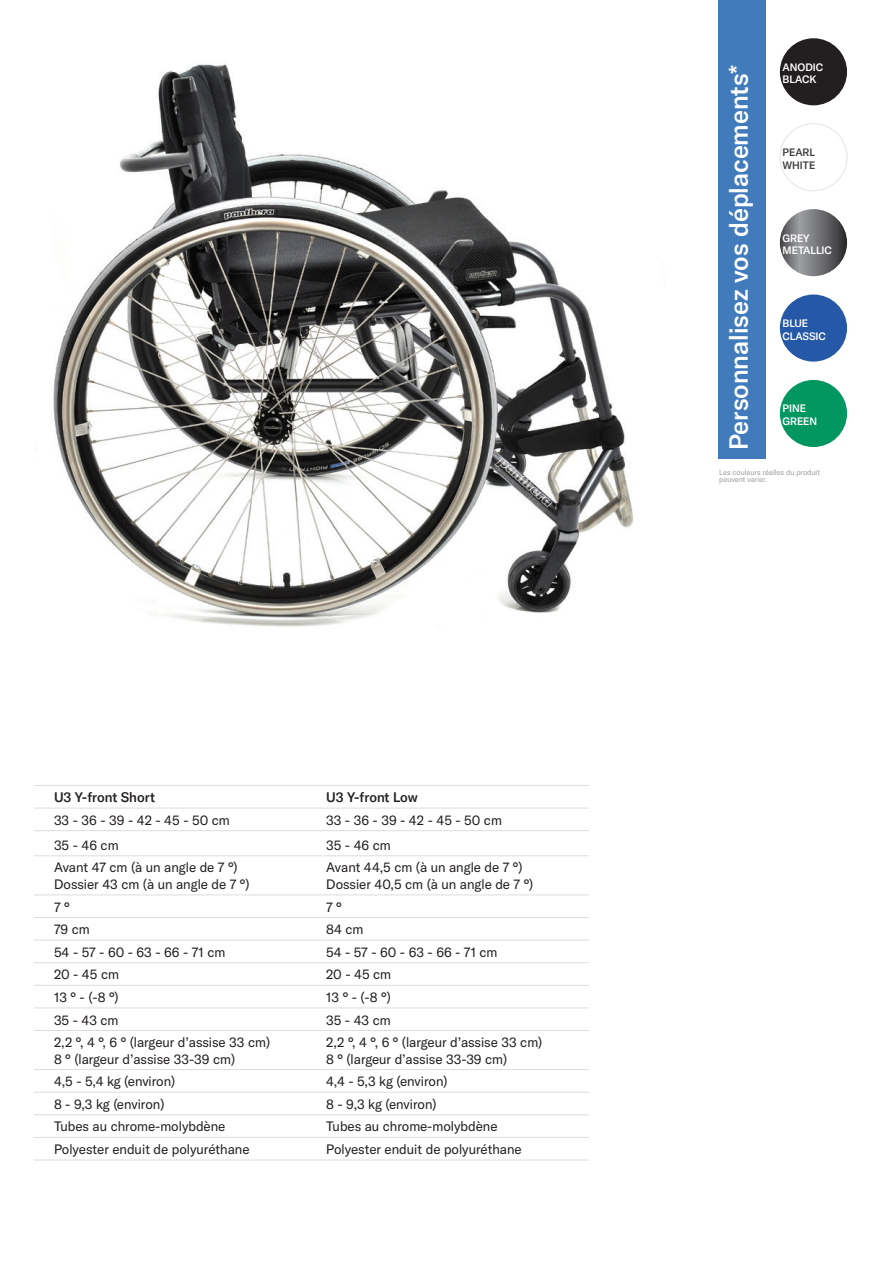
<style>
.page{position:relative;width:893px;height:1263px;background:#fff}
.page>*{position:absolute;margin:0;border:0;box-sizing:border-box;transform-origin:0 0}
.Headline_white{font:500 25.5px "GT America";color:#fff}
.t1{font:13.5px/16.5px "GT America";color:#231f20}
.t2{font:500 13.5px "GT America";color:#231f20}
.Color_name{font:500 10.5px/12.6px "GT America";color:#fff}
.Color_name-2{font:500 10.5px/12.6px "GT America";color:#3e3e3f}
.Fine_print{font:7.5px/7.5px "GT America";color:#9d9fa2}
</style>
<div class="page">
<img style="left:53px;top:64px;width:581px;height:563px">
<hr style="left:0;top:940px;width:54px;height:1px;background:#dcdddf">
<hr style="left:54px;top:940px;width:272px;height:1px;background:#dcdddf">
<hr style="left:326px;top:940px;width:263px;height:1px;background:#dcdddf">
<hr style="left:0;top:962px;width:54px;height:1px;background:#dcdddf">
<hr style="left:54px;top:962px;width:272px;height:1px;background:#dcdddf">
<hr style="left:326px;top:962px;width:263px;height:1px;background:#dcdddf">
<hr style="left:0;top:985px;width:54px;height:1px;background:#dcdddf">
<hr style="left:54px;top:985px;width:272px;height:1px;background:#dcdddf">
<hr style="left:326px;top:985px;width:263px;height:1px;background:#dcdddf">
<hr style="left:0;top:1007px;width:54px;height:1px;background:#dcdddf">
<hr style="left:54px;top:1007px;width:272px;height:1px;background:#dcdddf">
<hr style="left:326px;top:1007px;width:263px;height:1px;background:#dcdddf">
<hr style="left:0;top:1030px;width:54px;height:1px;background:#dcdddf">
<hr style="left:54px;top:1030px;width:272px;height:1px;background:#dcdddf">
<hr style="left:326px;top:1030px;width:263px;height:1px;background:#dcdddf">
<hr style="left:0;top:1069px;width:54px;height:1px;background:#dcdddf">
<hr style="left:54px;top:1069px;width:272px;height:1px;background:#dcdddf">
<hr style="left:326px;top:1069px;width:263px;height:1px;background:#dcdddf">
<hr style="left:0;top:1092px;width:54px;height:1px;background:#dcdddf">
<hr style="left:54px;top:1092px;width:272px;height:1px;background:#dcdddf">
<hr style="left:326px;top:1092px;width:263px;height:1px;background:#dcdddf">
<hr style="left:0;top:1114px;width:54px;height:1px;background:#dcdddf">
<hr style="left:54px;top:1114px;width:272px;height:1px;background:#dcdddf">
<hr style="left:326px;top:1114px;width:263px;height:1px;background:#dcdddf">
<hr style="left:0;top:1137px;width:54px;height:1px;background:#dcdddf">
<hr style="left:54px;top:1137px;width:272px;height:1px;background:#dcdddf">
<hr style="left:326px;top:1137px;width:263px;height:1px;background:#dcdddf">
<hr style="left:0;top:1160px;width:54px;height:1px;background:#dcdddf">
<hr style="left:54px;top:1160px;width:272px;height:1px;background:#dcdddf">
<hr style="left:326px;top:1160px;width:263px;height:1px;background:#dcdddf">
<hr style="left:0;top:917px;width:54px;height:1px;background:#dcdddf">
<hr style="left:54px;top:917px;width:272px;height:1px;background:#dcdddf">
<hr style="left:326px;top:917px;width:263px;height:1px;background:#dcdddf">
<hr style="left:0;top:785px;width:54px;height:1px;background:#dcdddf">
<hr style="left:54px;top:785px;width:272px;height:1px;background:#dcdddf">
<hr style="left:326px;top:785px;width:263px;height:1px;background:#dcdddf">
<hr style="left:0;top:808px;width:54px;height:1px;background:#dcdddf">
<hr style="left:54px;top:808px;width:272px;height:1px;background:#dcdddf">
<hr style="left:326px;top:808px;width:263px;height:1px;background:#dcdddf">
<hr style="left:0;top:830px;width:54px;height:1px;background:#dcdddf">
<hr style="left:54px;top:830px;width:272px;height:1px;background:#dcdddf">
<hr style="left:326px;top:830px;width:263px;height:1px;background:#dcdddf">
<hr style="left:0;top:855px;width:54px;height:1px;background:#dcdddf">
<hr style="left:54px;top:855px;width:272px;height:1px;background:#dcdddf">
<hr style="left:326px;top:855px;width:263px;height:1px;background:#dcdddf">
<hr style="left:0;top:894px;width:54px;height:1px;background:#dcdddf">
<hr style="left:54px;top:894px;width:272px;height:1px;background:#dcdddf">
<hr style="left:326px;top:894px;width:263px;height:1px;background:#dcdddf">
<div style="left:718px;top:0;width:48px;height:459px;background:#427bbc"></div>
<div style="left:780px;top:380px;width:67px;height:67px;background:#029661;border-radius:50%"></div>
<div style="left:780px;top:38px;width:67px;height:67px;background:#231f20;border-radius:50%"></div>
<div style="left:779px;top:123px;width:69px;height:68px;border:1px solid #e5e8e7;border-radius:50%"></div>
<svg style="left:780px;top:209px;width:67px;height:67px;background:#707174"></svg>
<div style="left:780px;top:294px;width:67px;height:68px;background:#2558a7;border-radius:50%"></div>
<div style="left:0;top:744px;width:33px;height:519px;background:#fff"></div>
<p class="t2" style="left:54px;top:789px;width:103px">U3 Y-front Short</p>
<p class="t2" style="left:326px;top:789px;width:93px">U3 Y-front Low</p>
<p class="t1" style="left:54px;top:812px;width:177px">33 - 36 - 39 - 42 - 45 - 50 cm</p>
<p class="t1" style="left:326px;top:812px;width:177px">33 - 36 - 39 - 42 - 45 - 50 cm</p>
<p class="t1" style="left:54px;top:837px;width:66px">35 - 46 cm</p>
<p class="t1" style="left:326px;top:837px;width:66px">35 - 46 cm</p>
<p class="t1" style="left:54px;top:859px;width:197px">Avant 47 cm (à un angle de 7 °)<br>Dossier 43 cm (à un angle de 7 °)</p>
<p class="t1" style="left:326px;top:859px;width:209px">Avant 44,5 cm (à un angle de 7 °)<br>Dossier 40,5 cm (à un angle de 7 °)</p>
<p class="t1" style="left:54px;top:898px;width:17px">7 °</p>
<p class="t1" style="left:326px;top:898px;width:17px">7 °</p>
<p class="t1" style="left:54px;top:921px;width:37px">79 cm</p>
<p class="t1" style="left:326px;top:921px;width:39px">84 cm</p>
<p class="t1" style="left:54px;top:944px;width:173px">54 - 57 - 60 - 63 - 66 - 71 cm</p>
<p class="t1" style="left:326px;top:944px;width:173px">54 - 57 - 60 - 63 - 66 - 71 cm</p>
<p class="t1" style="left:54px;top:966px;width:66px">20 - 45 cm</p>
<p class="t1" style="left:326px;top:966px;width:66px">20 - 45 cm</p>
<p class="t1" style="left:54px;top:989px;width:66px">13 ° - (-8 °)</p>
<p class="t1" style="left:326px;top:989px;width:66px">13 ° - (-8 °)</p>
<p class="t1" style="left:54px;top:1011px;width:66px">35 - 43 cm</p>
<p class="t1" style="left:326px;top:1011px;width:66px">35 - 43 cm</p>
<p class="t1" style="left:54px;top:1034px;width:218px">2,2 °, 4 °, 6 ° (largeur d’assise 33 cm)<br>8 ° (largeur d’assise 33-39 cm)</p>
<p class="t1" style="left:326px;top:1034px;width:218px">2,2 °, 4 °, 6 ° (largeur d’assise 33 cm)<br>8 ° (largeur d’assise 33-39 cm)</p>
<p class="t1" style="left:54px;top:1073px;width:123px">4,5 - 5,4 kg (environ)</p>
<p class="t1" style="left:326px;top:1073px;width:123px">4,4 - 5,3 kg (environ)</p>
<p class="t1" style="left:54px;top:1096px;width:112px">8 - 9,3 kg (environ)</p>
<p class="t1" style="left:326px;top:1096px;width:112px">8 - 9,3 kg (environ)</p>
<p class="t1" style="left:54px;top:1118px;width:173px">Tubes au chrome-molybdène</p>
<p class="t1" style="left:326px;top:1118px;width:173px">Tubes au chrome-molybdène</p>
<p class="t1" style="left:54px;top:1141px;width:197px">Polyester enduit de polyuréthane</p>
<p class="t1" style="left:326px;top:1141px;width:197px">Polyester enduit de polyuréthane</p>
<p class="Headline_white" style="left:723px;top:450px;width:386px;rotate:-90deg">Personnalisez vos déplacements*</p>
<p class="Color_name" style="left:782px;top:61px;width:42px">ANODIC<br>BLACK</p>
<p class="Color_name-2" style="left:782px;top:146px;width:34px">PEARL<br>WHITE</p>
<p class="Color_name" style="left:782px;top:231px;width:51px">GREY<br>METALLIC</p>
<p class="Color_name" style="left:782px;top:317px;width:45px">BLUE<br>CLASSIC</p>
<p class="Color_name" style="left:782px;top:402px;width:36px">PINE<br>GREEN</p>
<p class="Fine_print" style="left:719px;top:468px;width:102px">Les couleurs réelles du produit peuvent varier.</p>
</div>
